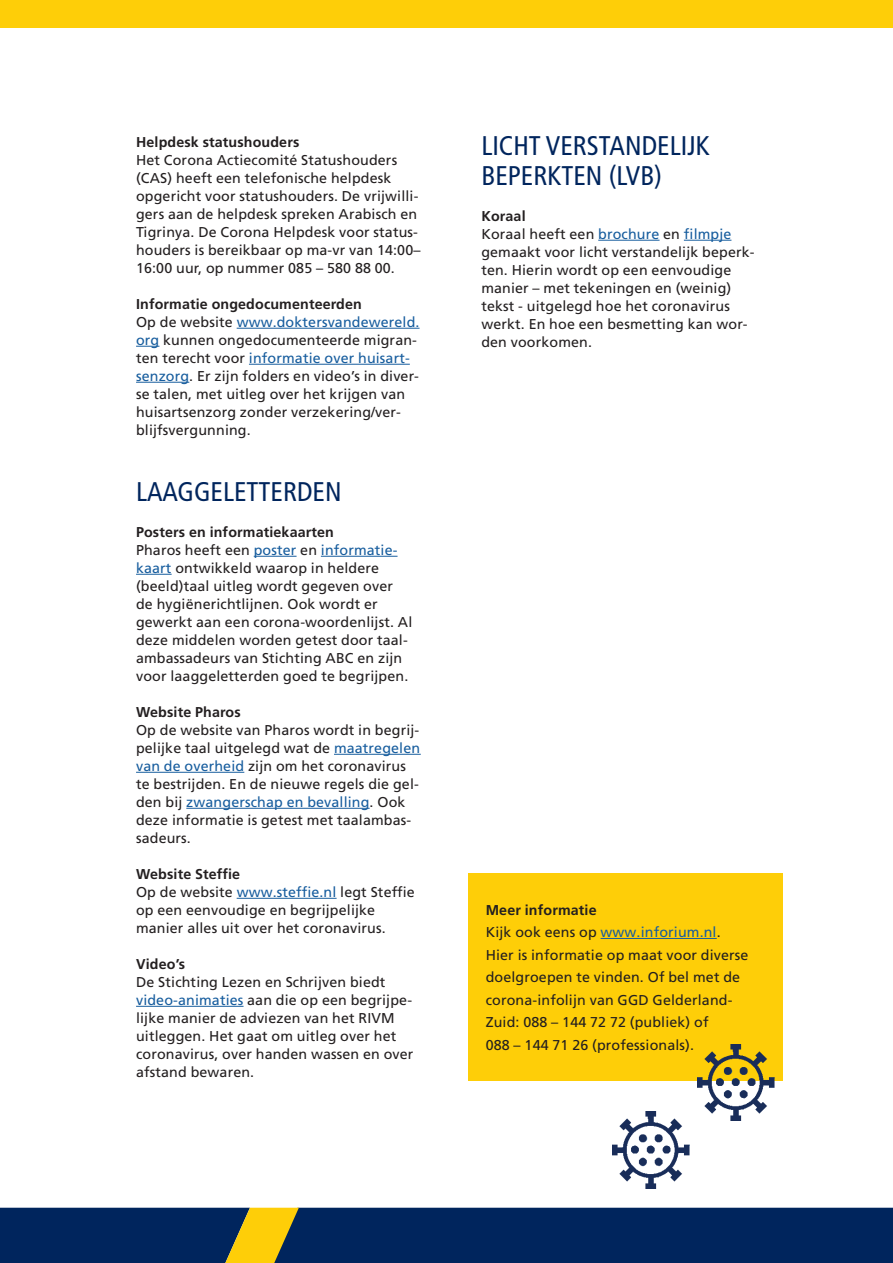
<style>
.page{position:relative;width:893px;height:1263px;background:#fff}
.page>*{position:absolute;margin:0;border:0;box-sizing:border-box;transform-origin:0 0}
.Subkop_03{font:condensed 27px/30px "Frutiger LT Pro";color:#00255d}
.GGD_plat{font:14.25px/18px "Frutiger LT Pro";letter-spacing:.01em;color:#231f20}
.GGD_plat-2{font:700 14.25px "Frutiger LT Pro";letter-spacing:.01em;color:#231f20}
.s1{color:#175d9e}
.s2{font-weight:700}
</style>
<div class="page">
<div style="left:0;top:1208px;width:893px;height:55px;background:#00255d"></div>
<div style="left:0;top:0;width:893px;height:28px;background:#fece08"></div>
<hr style="left:237px;top:328px;width:183px;height:1px;background:#175d9e">
<svg style="left:136px;top:346px;width:23px;height:1px"></svg>
<hr style="left:249px;top:364px;width:161px;height:1px;background:#175d9e">
<hr style="left:136px;top:382px;width:53px;height:1px;background:#175d9e">
<hr style="left:254px;top:556px;width:43px;height:1px;background:#175d9e">
<hr style="left:321px;top:556px;width:77px;height:1px;background:#175d9e">
<hr style="left:136px;top:574px;width:36px;height:1px;background:#175d9e">
<hr style="left:334px;top:754px;width:87px;height:1px;background:#175d9e">
<hr style="left:136px;top:772px;width:108px;height:1px;background:#175d9e">
<hr style="left:186px;top:808px;width:184px;height:1px;background:#175d9e">
<hr style="left:237px;top:898px;width:100px;height:1px;background:#175d9e">
<hr style="left:136px;top:1006px;width:108px;height:1px;background:#175d9e">
<hr style="left:598px;top:240px;width:61px;height:1px;background:#175d9e">
<hr style="left:684px;top:240px;width:47px;height:1px;background:#175d9e">
<div style="left:469px;top:873px;width:314px;height:207px;background:#fece08"></div>
<hr style="left:601px;top:938px;width:116px;height:1px;background:#175d9e">
<img style="left:697px;top:1044px;width:77px;height:77px">
<img style="left:612px;top:1111px;width:78px;height:77px">
<p class="GGD_plat-2" style="left:136px;top:133px;width:165px">Helpdesk statushouders</p>
<p class="GGD_plat" style="left:136px;top:151px;width:284px">Het Corona Actiecomité Statushouders (CAS) heeft een telefonische helpdesk opgericht voor statushouders. De vrijwilli&shy;gers aan de helpdesk spreken Arabisch en</p>
<p class="GGD_plat" style="left:136px;top:223px;width:286px">Tigrinya. De Corona Helpdesk voor status&shy;houders is bereikbaar op ma-vr van 14:00–<br>16:00 uur, op nummer 085 – 580 88 00.</p>
<p class="GGD_plat-2" style="left:136px;top:295px;width:227px">Informatie ongedocumenteerden</p>
<p class="GGD_plat" style="left:136px;top:313px;width:285px">Op de website <span class="s1">www.doktersvandewereld. org</span> kunnen ongedocumenteerde migran&shy;ten terecht voor <span class="s1">informatie over huisart&shy;senzorg</span>. Er zijn folders en video’s in diver&shy;se talen, met uitleg over het krijgen van huisartsenzorg zonder verzekering/ver&shy;blijfsvergunning.</p>
<p class="Subkop_03" style="left:136px;top:477px;width:207px">LAAGGELETTERDEN</p>
<p class="GGD_plat-2" style="left:136px;top:523px;width:199px">Posters en informatiekaarten</p>
<p class="GGD_plat" style="left:136px;top:541px;width:278px">Pharos heeft een <span class="s1">poster</span> en <span class="s1">informatie&shy;kaart</span> ontwikkeld waarop in heldere (beeld)taal uitleg wordt gegeven over de hygiënerichtlijnen. Ook wordt er gewerkt aan een corona-woordenlijst. Al deze middelen worden getest door taal&shy;ambassadeurs van Stichting ABC en zijn voor laaggeletterden goed te begrijpen.</p>
<p class="GGD_plat-2" style="left:136px;top:703px;width:106px">Website Pharos</p>
<p class="GGD_plat" style="left:136px;top:721px;width:286px">Op de website van Pharos wordt in begrij&shy;pelijke taal uitgelegd wat de <span class="s1">maatregelen van de overheid</span> zijn om het coronavirus te bestrijden. En de nieuwe regels die gel&shy;den bij <span class="s1">zwangerschap en bevalling</span>. Ook deze informatie is getest met taalambas&shy;sadeurs.</p>
<p class="GGD_plat-2" style="left:136px;top:865px;width:106px">Website Steffie</p>
<p class="GGD_plat" style="left:136px;top:883px;width:280px">Op de website <span class="s1">www.steffie.nl</span> legt Steffie op een eenvoudige en begrijpelijke manier alles uit over het coronavirus.</p>
<p class="GGD_plat-2" style="left:136px;top:955px;width:51px">Video’s</p>
<p class="GGD_plat" style="left:136px;top:973px;width:279px">De Stichting Lezen en Schrijven biedt <span class="s1">video-animaties</span> aan die op een begrijpe&shy;lijke manier de adviezen van het RIVM uitleggen. Het gaat om uitleg over het coronavirus, over handen wassen en over afstand bewaren.</p>
<p class="Subkop_03" style="left:481px;top:131px;width:230px">LICHT VERSTANDELIJK<br>BEPERKTEN (LVB)</p>
<p class="GGD_plat-2" style="left:481px;top:207px;width:46px">Koraal</p>
<p class="GGD_plat" style="left:481px;top:225px;width:275px">Koraal heeft een <span class="s1">brochure</span> en <span class="s1">filmpje </span>gemaakt voor licht verstandelijk beperk&shy;ten. Hierin wordt op een eenvoudige manier – met tekeningen en (weinig) tekst - uitgelegd hoe het coronavirus werkt. En hoe een besmetting kan wor&shy;den voorkomen.</p>
<p class="GGD_plat" style="left:486px;top:898px;width:264px;line-height:22.5px"><span class="s2">Meer informatie<br></span>Kijk ook eens op <span class="s1">www.inforium.nl</span>.<br>Hier is informatie op maat voor diverse doelgroepen te vinden. Of bel met de corona-infolijn van GGD Gelderland-<br>Zuid: 088 – 144 72 72 (publiek) of<br>088 – 144 71 26 (professionals).</p>
</div>
